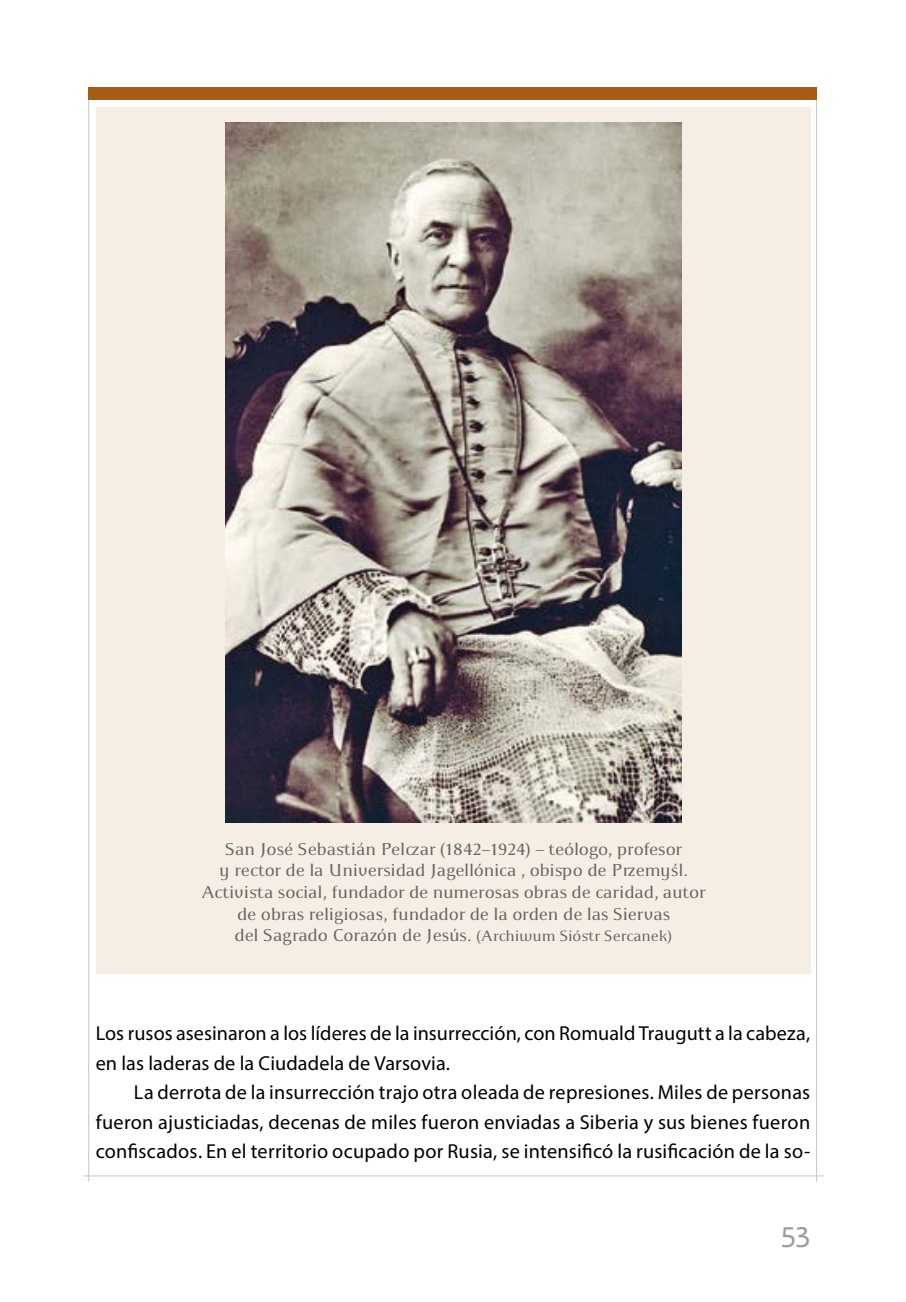
<style>
.page{position:relative;width:906px;height:1302px;background:#fff}
.page>*{position:absolute;margin:0;border:0;box-sizing:border-box;transform-origin:0 0}
.t1{font:31.5px "Apolonia Nova OT";color:#9d9d9c}
.t2{font:20.25px/29.5px "Myriad Pro";letter-spacing:.005em;color:#000}
.t3{font:18px/21.6px "Apolonia";letter-spacing:-.01em;color:#646363;text-align:center}
.s1{font-size:15.75px}
</style>
<div class="page">
<hr style="left:816px;top:99px;width:1px;height:1082px;background:#c6c6c6">
<hr style="left:88px;top:99px;width:1px;height:1082px;background:#c6c6c6">
<hr style="left:83px;top:1175px;width:741px;height:1px;background:#c6c6c6">
<div style="left:88px;top:87px;width:729px;height:12px;background:#a85d16"></div>
<div style="left:96px;top:107px;width:714px;height:866px;background:#f6ede4"></div>
<img style="left:226px;top:122px;width:455px;height:700px">
<p class="t3" style="left:202px;top:838px;width:505px">San José Sebastián Pelczar (1842–1924) – teólogo, profesor<br>y rector de la Universidad Jagellónica , obispo de Przemyśl.<br>Activista social, fundador de numerosas obras de caridad, autor de obras religiosas, fundador de la orden de las Siervas<br>del Sagrado Corazón de Jesús. <span class="s1">(Archiwum Sióstr Sercanek)</span></p>
<p class="t2" style="left:96px;top:1018px;width:716px">Los rusos asesinaron a los líderes de la insurrección, con Romuald Traugutt a la cabeza, en las laderas de la Ciudadela de Varsovia.</p>
<p class="t2" style="left:96px;top:1077px;width:716px;text-align:justify;text-indent:38px">La derrota de la insurrección trajo otra oleada de represiones. Miles de personas fueron ajusticiadas, decenas de miles fueron enviadas a Siberia y sus bienes fueron confiscados. En el territorio ocupado por Rusia, se intensificó la rusificación de la so-</p>
<h1 class="t1" style="left:781px;top:1218px;width:31px">53</h1>
</div>
